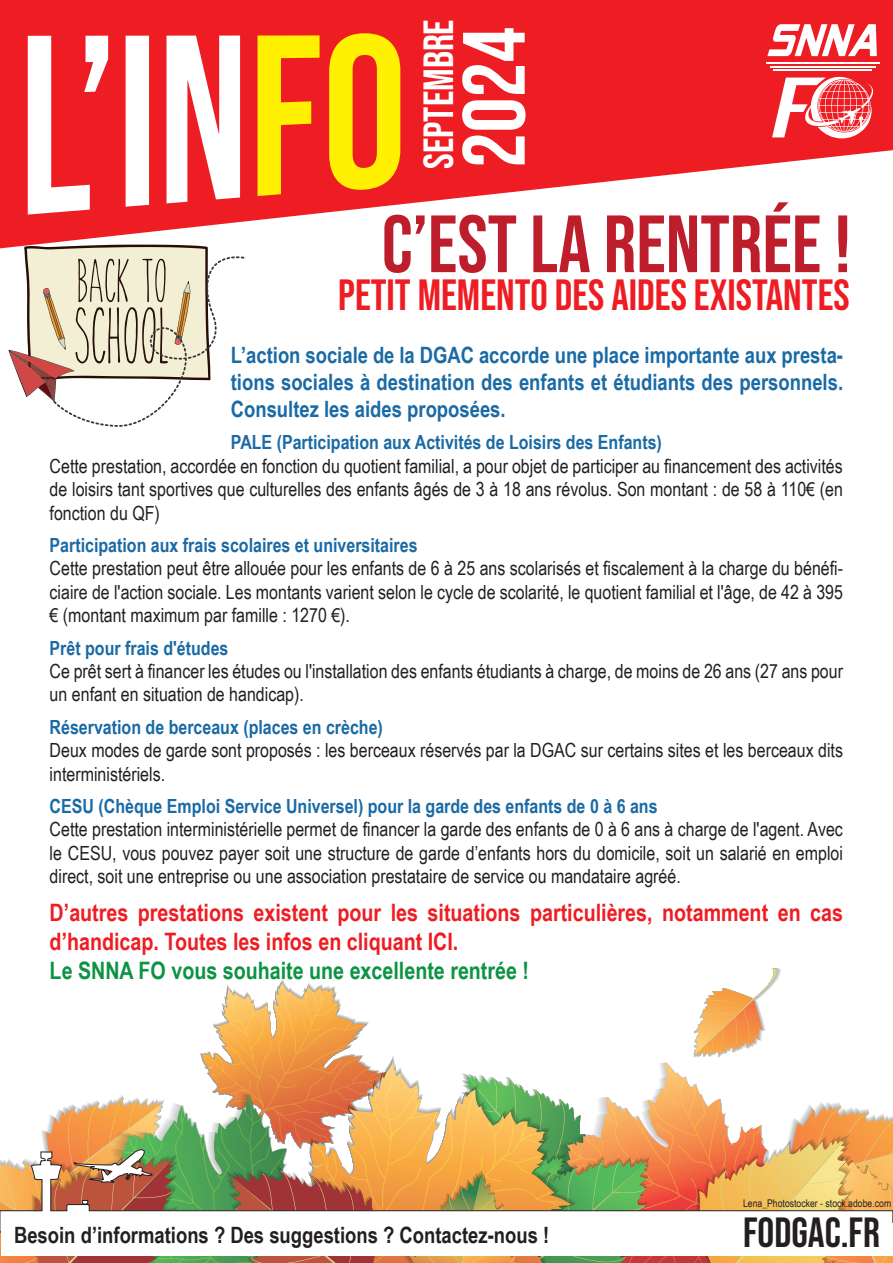
<style>
.page{position:relative;width:893px;height:1263px;background:#fff}
.page>*{position:absolute;margin:0;border:0;box-sizing:border-box;transform-origin:0 0}
.t1{font:88.05px "Bebas Neue";color:#fff}
.t2{font:81px "Bebas Neue";color:#be1d2c}
.t3{font:43.5px "Bebas Neue";color:#ee1d23}
.t4{font:42px "Bebas Neue";color:#fff}
.t5{font:42px "Bebas Neue";color:#231f20}
.t6{font:700 24px/28.8px "Arial Narrow";color:#ee1d23}
.t7{font:700 24px "Arial Narrow";color:#0d9344}
.t8{font:700 22.5px/27px "Arial Narrow";color:#1a6aa5;text-align:justify}
.t9{font:700 22.5px "Arial Narrow";color:#231f20}
.t10{font:19.5px/23.4px "Arial Narrow";color:#231f20;text-align:justify}
.t11{font:700 19.5px "Arial Narrow";color:#1a6aa5}
.t12{font:10.65px "Arial Narrow";color:#231f20}
</style>
<div class="page">
<svg style="left:8px;top:248px;width:236px;height:179px"></svg>
<svg style="left:0;top:0;width:893px;height:248px;fill:#ee1d23"></svg>
<svg style="left:28px;top:36px;width:80px;height:179px"></svg>
<svg style="left:126px;top:36px;width:23px;height:171px"></svg>
<svg style="left:167px;top:36px;width:73px;height:167px"></svg>
<svg style="left:258px;top:35px;width:62px;height:161px;background:#f78e10"></svg>
<svg style="left:329px;top:33px;width:71px;height:158px;background:#f9aa0c"></svg>
<svg style="left:772px;top:75px;width:101px;height:63px"></svg>
<svg style="left:767px;top:24px;width:110px;height:32px"></svg>
<hr style="left:766px;top:63px;width:113px;height:1px;background:#fff">
<hr style="left:770px;top:66px;width:105px;height:1px;background:#fff">
<hr style="left:773px;top:70px;width:99px;height:1px;background:#fff">
<svg style="left:0;top:968px;width:893px;height:295px"></svg>
<div style="left:1px;top:1223px;width:892px;height:33px;background:#fff"></div>
<h3 class="t4" style="left:415px;top:169px;width:151px;rotate:-90deg">SEPTEMBRE</h3>
<h1 class="t1" style="left:444px;top:168px;width:142px;rotate:-90deg">2024</h1>
<h2 class="t2" style="left:382px;top:198px;width:471px">C’EST LA RENTRÉE !</h2>
<h3 class="t3" style="left:338px;top:270px;width:513px">PETIT MEMENTO DES AIDES EXISTANTES</h3>
<p class="t8" style="left:231px;top:340px;width:614px">L’action sociale de la DGAC accorde une place importante aux presta&shy;tions sociales à destination des enfants et étudiants des personnels.<br>Consultez les aides proposées.</p>
<p class="t11" style="left:231px;top:428px;width:433px">PALE (Participation aux Activités de Loisirs des Enfants)</p>
<p class="t10" style="left:50px;top:453px;width:795px">Cette prestation, accordée en fonction du quotient familial, a pour objet de participer au financement des activités de loisirs tant sportives que culturelles des enfants âgés de 3 à 18 ans révolus. Son montant : de 58 à 110€ (en fonction du QF)</p>
<p class="t11" style="left:50px;top:530px;width:369px">Participation aux frais scolaires et universitaires</p>
<p class="t10" style="left:50px;top:556px;width:795px">Cette prestation peut être allouée pour les enfants de 6 à 25 ans scolarisés et fiscalement à la charge du bénéfi&shy;ciaire de l'action sociale. Les montants varient selon le cycle de scolarité, le quotient familial et l'âge, de 42 à 395 € (montant maximum par famille : 1270 €).</p>
<p class="t11" style="left:50px;top:633px;width:180px">Prêt pour frais d'études</p>
<p class="t10" style="left:50px;top:659px;width:795px">Ce prêt sert à financer les études ou l'installation des enfants étudiants à charge, de moins de 26 ans (27 ans pour un enfant en situation de handicap).</p>
<p class="t11" style="left:50px;top:712px;width:335px">Réservation de berceaux (places en crèche)</p>
<p class="t10" style="left:50px;top:738px;width:795px">Deux modes de garde sont proposés : les berceaux réservés par la DGAC sur certains sites et les berceaux dits interministériels.</p>
<p class="t11" style="left:50px;top:791px;width:609px">CESU (Chèque Emploi Service Universel) pour la garde des enfants de 0 à 6 ans</p>
<p class="t10" style="left:50px;top:817px;width:795px">Cette prestation interministérielle permet de financer la garde des enfants de 0 à 6 ans à charge de l'agent. Avec le CESU, vous pouvez payer soit une structure de garde d’enfants hors du domicile, soit un salarié en emploi direct, soit une entreprise ou une association prestataire de service ou mandataire agréé.</p>
<p class="t6" style="left:50px;top:897px;width:795px">D’autres prestations existent pour les situations particulières, notamment en cas d’handicap. Toutes les infos en cliquant ICI.</p>
<p class="t7" style="left:50px;top:952px;width:481px">Le SNNA FO vous souhaite une excellente rentrée !</p>
<p class="t9" style="left:14px;top:1218px;width:537px">Besoin d’informations ? Des suggestions ? Contactez-nous !</p>
<p class="t12" style="left:743px;top:1195px;width:150px">Lena_Photostocker - stock.adobe.com</p>
<h3 class="t5" style="left:743px;top:1209px;width:138px">FODGAC.FR</h3>
</div>
